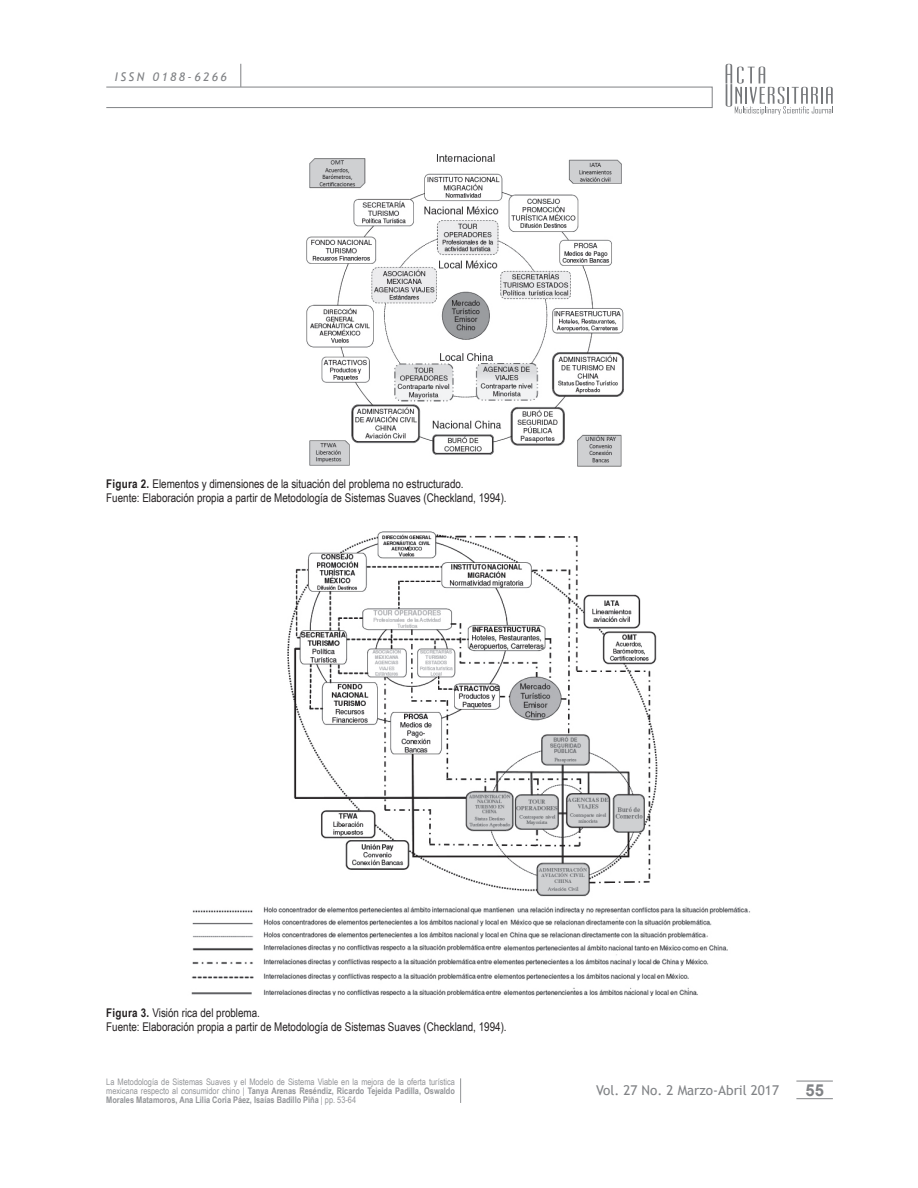
<style>
.page{position:relative;width:918px;height:1188px;background:#fff}
.page>*{position:absolute;margin:0;border:0;box-sizing:border-box;transform-origin:0 0}
.t1{font:700 16.5px "Arial";color:#808285}
.t2{font:13.5px "Trebuchet MS";color:#808285}
.t3{font:12px/13.5px "Arial Narrow";color:#231f20}
.t4{font:italic 12px "Trebuchet MS";letter-spacing:.2em;color:#808285}
.t5{font:9px/9px "Arial Narrow";color:#939598;text-align:justify}
.s1{font-weight:700}
</style>
<div class="page">
<hr style="left:796px;top:1081px;width:37px;height:1px;background:#808285">
<hr style="left:796px;top:1098px;width:37px;height:1px;background:#808285">
<div style="left:106px;top:87px;width:606px;height:21px;border:1px solid #808285"></div>
<svg style="left:241px;top:64px;width:1px;height:23px"></svg>
<svg style="left:726px;top:64px;width:107px;height:51px"></svg>
<svg style="left:460px;top:1078px;width:1px;height:25px"></svg>
<img style="left:306px;top:154px;width:318px;height:312px">
<img style="left:191px;top:531px;width:559px;height:465px">
<p class="t4" style="left:115px;top:70px;width:114px">ISSN 0188-6266</p>
<p class="t3" style="left:106px;top:477px;width:402px"><span class="s1">Figura 2.</span> Elementos y dimensiones de la situación del problema no estructurado.<br>Fuente: Elaboración propia a partir de Metodología de Sistemas Suaves (Checkland, 1994).</p>
<p class="t3" style="left:106px;top:1006px;width:402px"><span class="s1">Figura 3.</span> Visión rica del problema.<br>Fuente: Elaboración propia a partir de Metodología de Sistemas Suaves (Checkland, 1994).</p>
<p class="t5" style="left:106px;top:1077px;width:350px">La Metodología de Sistemas Suaves y el Modelo de Sistema Viable en la mejora de la oferta turística mexicana respecto al consumidor chino | <span class="s1">Tanya Arenas Reséndiz, Ricardo Tejeida Padilla, Oswaldo Morales Matamoros, Ana Lilia Coria Páez, Isaías Badillo Piña</span> | pp. 53-64</p>
<p class="t2" style="left:596px;top:1082px;width:184px">Vol. 27 No. 2 Marzo-Abril 2017</p>
<h1 class="t1" style="left:806px;top:1079px;width:20px">55</h1>
</div>
